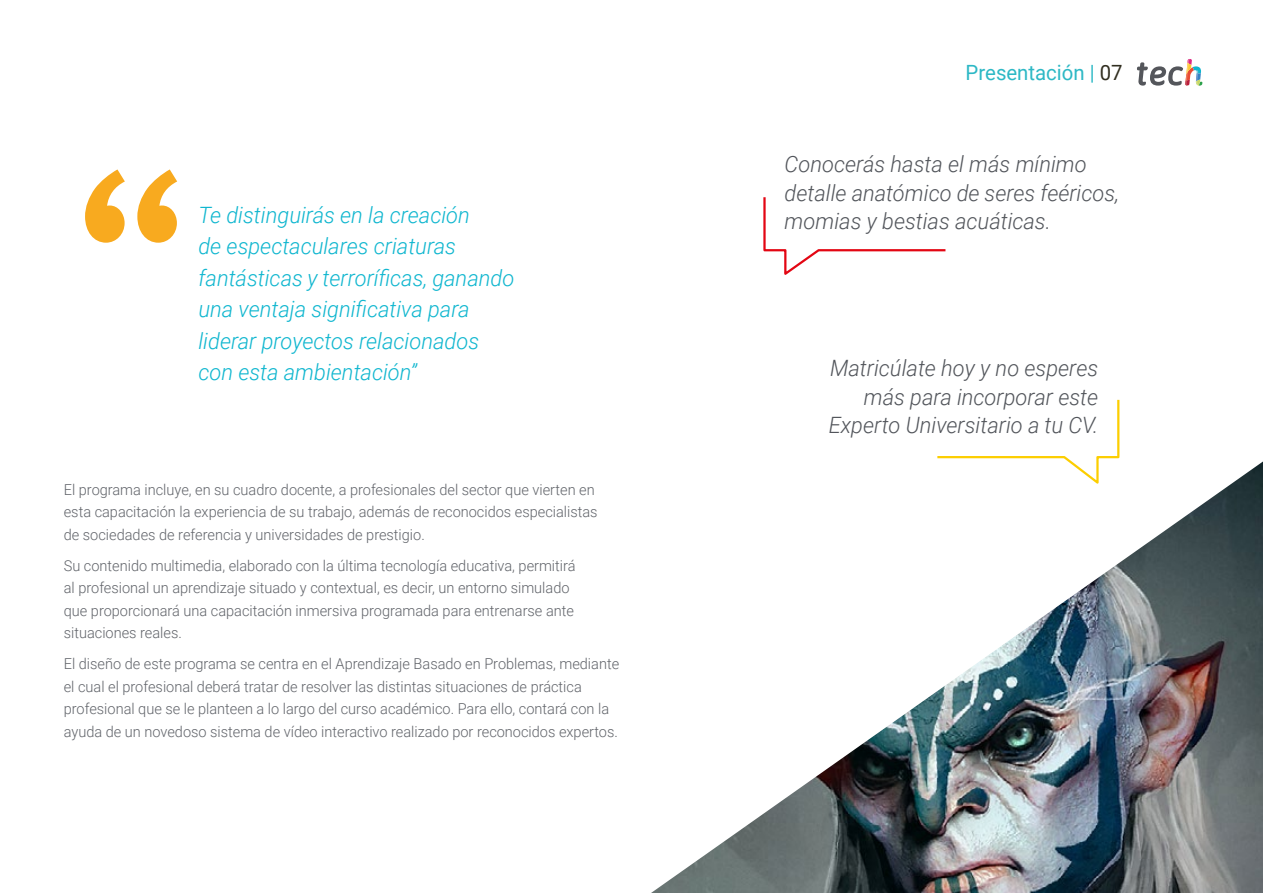
<style>
.page{position:relative;width:1263px;height:893px;background:#fff}
.page>*{position:absolute;margin:0;border:0;box-sizing:border-box;transform-origin:0 0}
.t1{font:italic 300 22.5px/31.5px "Roboto";color:#0fb6cf}
.t2{font:italic 300 22.5px/28.5px "Roboto";color:#52555b;text-align:right}
.t3{font:21px "Roboto";color:#2db8c5}
.t4{font:300 15px/22.5px "Roboto";color:#61646a}
.s1{color:#312e20}
</style>
<div class="page">
<svg style="left:85px;top:169px;width:92px;height:74px"></svg>
<img style="left:651px;top:461px;width:612px;height:432px">
<svg style="left:1137px;top:59px;width:65px;height:27px"></svg>
<svg style="left:935px;top:399px;width:185px;height:88px"></svg>
<svg style="left:763px;top:197px;width:183px;height:78px"></svg>
<h1 class="t1" style="left:198px;top:198px;width:317px">Te distinguirás en la creación<br>de espectaculares criaturas fantásticas y terroríficas, ganando una ventaja significativa para liderar proyectos relacionados con esta ambientación”</h1>
<p class="t4" style="left:64px;top:478px;width:535px">El programa incluye, en su cuadro docente, a profesionales del sector que vierten en esta capacitación la experiencia de su trabajo, además de reconocidos especialistas de sociedades de referencia y universidades de prestigio.</p>
<p class="t4" style="left:64px;top:554px;width:513px">Su contenido multimedia, elaborado con la última tecnología educativa, permitirá al profesional un aprendizaje situado y contextual, es decir, un entorno simulado que proporcionará una capacitación inmersiva programada para entrenarse ante situaciones reales.</p>
<p class="t4" style="left:64px;top:652px;width:557px">El diseño de este programa se centra en el Aprendizaje Basado en Problemas, mediante el cual el profesional deberá tratar de resolver las distintas situaciones de práctica profesional que se le planteen a lo largo del curso académico. Para ello, contará con la ayuda de un novedoso sistema de vídeo interactivo realizado por reconocidos expertos.</p>
<h2 class="t3" style="left:966px;top:57px;width:159px">Presentación | <span class="s1">07</span></h2>
<h1 class="t2" style="left:785px;top:149px;width:336px;text-align:left">Conocerás hasta el más mínimo detalle anatómico de seres feéricos, momias y bestias acuáticas.</h1>
<h1 class="t2" style="left:829px;top:353px;width:271px">Matricúlate hoy y no esperes más para incorporar este<br>Experto Universitario a tu CV.</h1>
</div>
